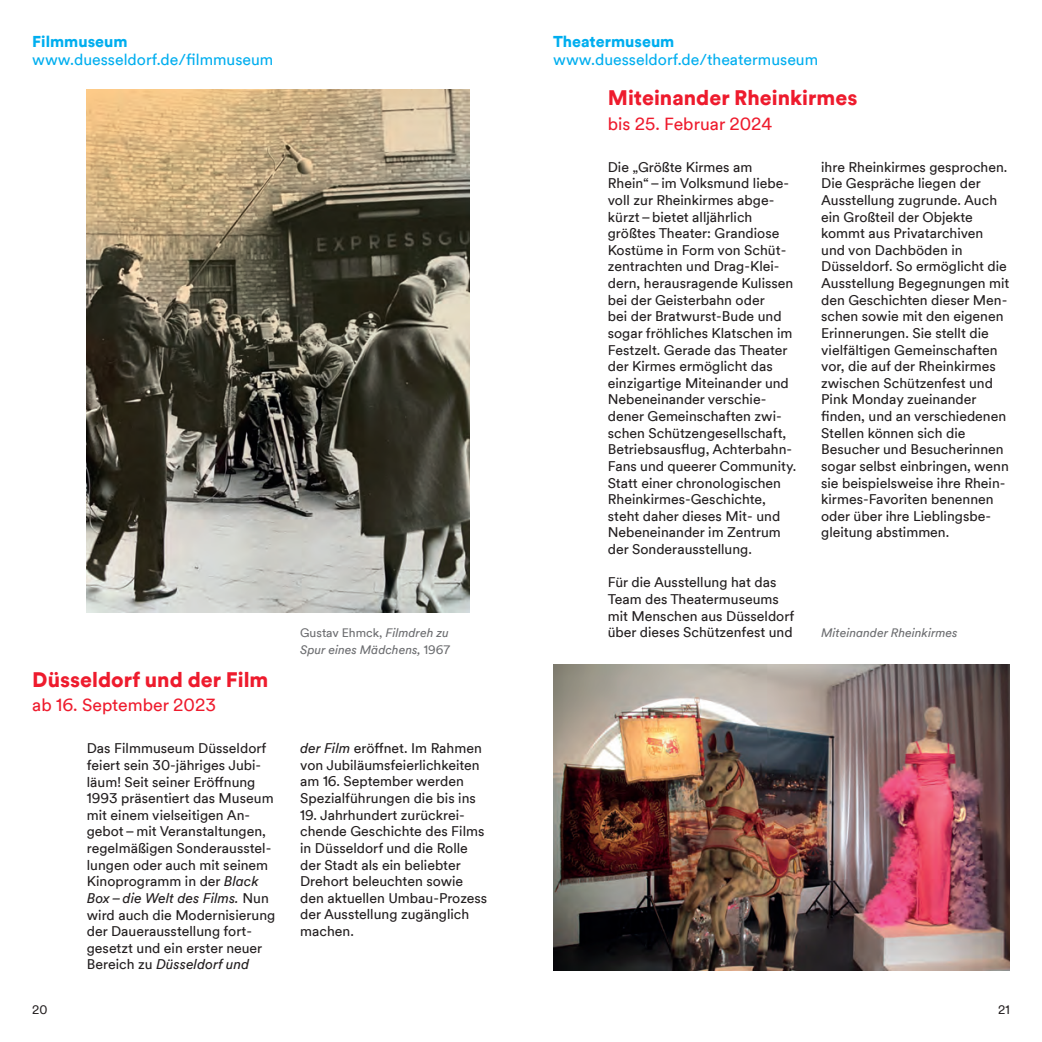
<style>
.page{position:relative;width:1042px;height:1042px;background:#fff}
.page>*{position:absolute;margin:0;border:0;box-sizing:border-box;transform-origin:0 0}
.t1{font:900 21px "Duesseldorf Circular TT";color:#ee1b2d}
.t2{font:17.5px "Duesseldorf Circular TT";color:#ee1b2d}
.t3{font:15.75px "Duesseldorf Circular TT";color:#00aeef}
.t4{font:900 15.75px "Duesseldorf Circular TT";color:#00aeef}
.t5{font:14px/16.6px "Duesseldorf Circular TT";color:#231f20}
.t6{font:italic 12.25px/16.6px "Duesseldorf Circular TT";color:#6c6d70}
.t7{font:12.25px "Duesseldorf Circular TT";color:#231f20}
.s1{font-style:normal}
.s2{font-style:italic}
</style>
<div class="page">
<img style="left:87px;top:89px;width:382px;height:523px">
<img style="left:553px;top:665px;width:456px;height:305px">
<p class="t4" style="left:32px;top:30px;width:97px">Filmmuseum</p>
<p class="t3" style="left:32px;top:49px;width:243px">www.duesseldorf.de/filmmuseum</p>
<p class="t6" style="left:300px;top:624px;width:152px"><span class="s1">Gustav Ehmck,</span> Filmdreh zu<br>Spur eines Mädchens, <span class="s1">1967</span></p>
<h1 class="t1" style="left:32px;top:664px;width:238px">Düsseldorf und der Film</h1>
<p class="t2" style="left:32px;top:693px;width:185px">ab 16. September 2023</p>
<p class="t5" style="left:87px;top:739px;width:190px">Das Filmmuseum Düsseldorf feiert sein 30-jähriges Jubi&shy;läum! Seit seiner Eröffnung<br>1993 präsentiert das Museum mit einem vielseitigen An&shy;gebot – mit Veranstaltungen, regelmäßigen Sonderausstel&shy;lungen oder auch mit seinem<br>Kinoprogramm in der <span class="s2">Black<br>Box – die Welt des Films.</span> Nun wird auch die Modernisierung der Dauerausstellung fort&shy;gesetzt und ein erster neuer<br>Bereich zu <span class="s2">Düsseldorf und</span></p>
<p class="t5" style="left:300px;top:739px;width:183px"><span class="s2">der Film</span> eröffnet. Im Rahmen von Jubiläumsfeierlichkeiten am 16. September werden<br>Spezialführungen die bis ins</p>
<p class="t5" style="left:300px;top:806px;width:189px">19. Jahrhundert zurückrei&shy;chende Geschichte des Films in Düsseldorf und die Rolle der Stadt als ein beliebter<br>Drehort beleuchten sowie den aktuellen Umbau-Prozess der Ausstellung zugänglich machen.</p>
<p class="t7" style="left:32px;top:1001px;width:17px">20</p>
<p class="t4" style="left:553px;top:30px;width:123px">Theatermuseum</p>
<p class="t3" style="left:553px;top:49px;width:266px">www.duesseldorf.de/theatermuseum</p>
<h1 class="t1" style="left:608px;top:83px;width:251px">Miteinander Rheinkirmes</h1>
<p class="t2" style="left:608px;top:112px;width:166px">bis 25. Februar 2024</p>
<p class="t5" style="left:608px;top:158px;width:190px">Die „Größte Kirmes am<br>Rhein“ – im Volksmund liebe&shy;voll zur Rheinkirmes abge&shy;kürzt – bietet alljährlich größtes Theater: Grandiose<br>Kostüme in Form von Schüt&shy;zentrachten und Drag-Klei&shy;dern, herausragende Kulissen bei der Geisterbahn oder<br>bei der Bratwurst-Bude und sogar fröhliches Klatschen im<br>Festzelt. Gerade das Theater der Kirmes ermöglicht das einzigartige Miteinander und<br>Nebeneinander verschie&shy;dener Gemeinschaften zwi&shy;schen Schützengesellschaft,<br>Betriebsausflug, Achterbahn-<br>Fans und queerer Community.<br>Statt einer chronologischen<br>Rheinkirmes-Geschichte, steht daher dieses Mit- und<br>Nebeneinander im Zentrum der Sonderausstellung.</p>
<p class="t5" style="left:608px;top:573px;width:188px">Für die Ausstellung hat das<br>Team des Theatermuseums mit Menschen aus Düsseldorf über dieses Schützenfest und</p>
<p class="t5" style="left:821px;top:158px;width:190px">ihre Rheinkirmes gesprochen.<br>Die Gespräche liegen der<br>Ausstellung zugrunde. Auch ein Großteil der Objekte kommt aus Privatarchiven und von Dachböden in<br>Düsseldorf. So ermöglicht die<br>Ausstellung Begegnungen mit den Geschichten dieser Men&shy;schen sowie mit den eigenen<br>Erinnerungen. Sie stellt die vielfältigen Gemeinschaften vor, die auf der Rheinkirmes zwischen Schützenfest und<br>Pink Monday zueinander finden, und an verschiedenen<br>Stellen können sich die<br>Besucher und Besucherinnen sogar selbst einbringen, wenn sie beispielsweise ihre Rhein&shy;kirmes-Favoriten benennen oder über ihre Lieblingsbe&shy;gleitung abstimmen.</p>
<p class="t6" style="left:821px;top:624px;width:138px">Miteinander Rheinkirmes</p>
<p class="t7" style="left:998px;top:1001px;width:13px">21</p>
</div>
